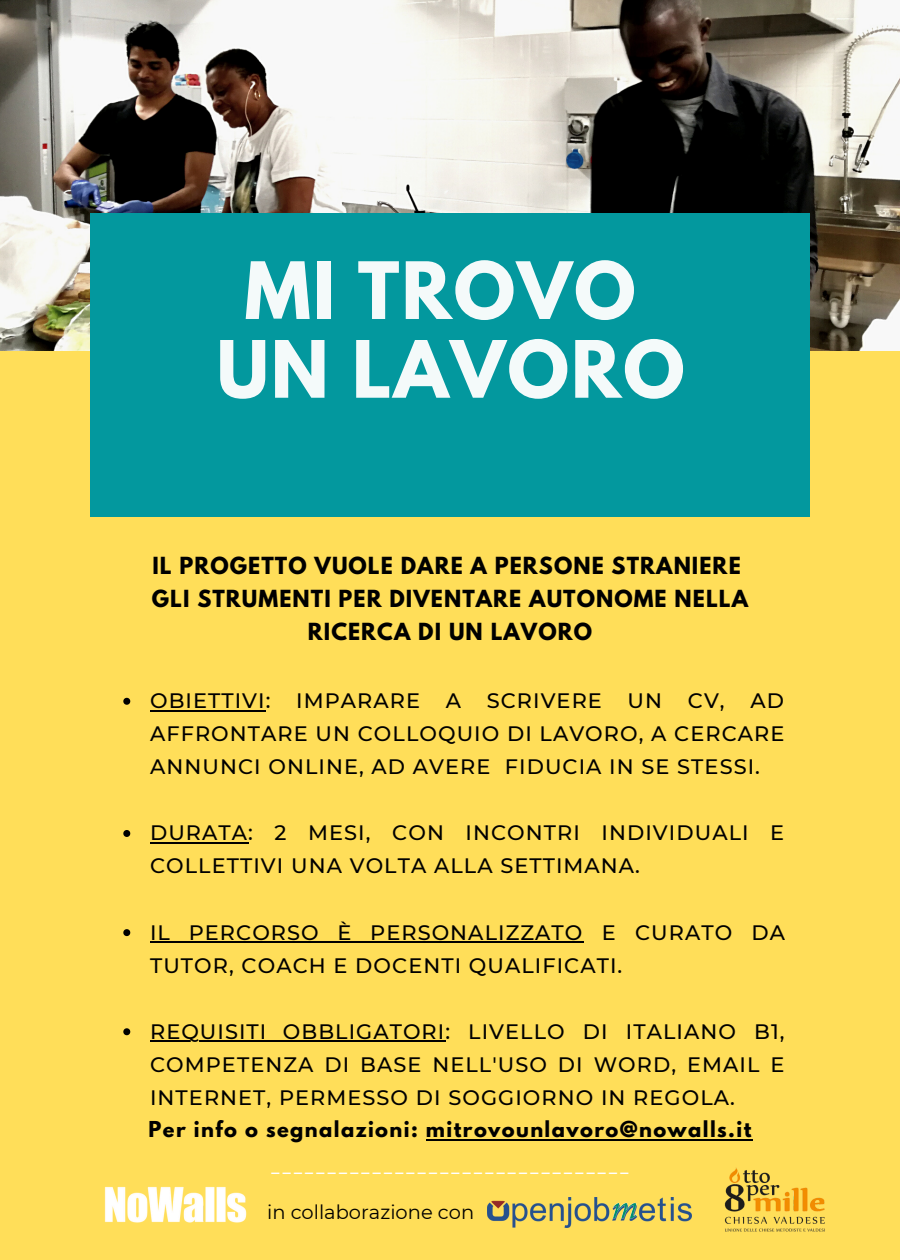
<style>
.page{position:relative;width:900px;height:1260px;background:#ffde59}
.page>*{position:absolute;margin:0;border:0;box-sizing:border-box;transform-origin:0 0}
.t1{font:700 70px/78.8px "League Spartan";letter-spacing:.03em;color:#fff;text-align:center}
.t2{font:300 35px "Open Sans";color:#fff}
.t3{font:500 20.75px/33px "Montserrat";letter-spacing:.05em;color:#000;text-align:justify}
.t4{font:700 20.75px/33px "League Spartan";letter-spacing:.05em;color:#000;text-align:center}
.t5{font:700 19.5px "League Spartan";letter-spacing:.07em;color:#000}
.t6{font:19.5px "Montserrat";color:#000}
</style>
<div class="page">
<img style="left:0;top:0;width:900px;height:351px">
<div style="left:90px;top:213px;width:720px;height:304px;background:#03989e"></div>
<img style="left:487px;top:1198px;width:205px;height:30px">
<img style="left:104px;top:1187px;width:143px;height:36px">
<img style="left:724px;top:1167px;width:101px;height:65px">
<svg style="left:123px;top:698px;width:7px;height:7px"></svg>
<hr style="left:150px;top:710px;width:116px;height:2px;background:#000">
<svg style="left:123px;top:830px;width:7px;height:7px"></svg>
<hr style="left:150px;top:842px;width:98px;height:2px;background:#000">
<svg style="left:123px;top:929px;width:7px;height:7px"></svg>
<hr style="left:150px;top:941px;width:433px;height:2px;background:#000">
<svg style="left:123px;top:1028px;width:7px;height:7px"></svg>
<hr style="left:150px;top:1040px;width:295px;height:2px;background:#000">
<hr style="left:426px;top:1139px;width:327px;height:2px;background:#000">
<h1 class="t1" style="left:217px;top:260px;width:469px">MI TROVO<br>UN LAVORO</h1>
<p class="t4" style="left:152px;top:552px;width:590px">IL PROGETTO VUOLE DARE A PERSONE STRANIERE</p>
<p class="t4" style="left:152px;top:585px;width:598px">GLI STRUMENTI PER DIVENTARE AUTONOME NELLA<br>RICERCA DI UN LAVORO</p>
<p class="t3" style="left:150px;top:684px;width:636px">OBIETTIVI: IMPARARE A SCRIVERE UN CV, AD AFFRONTARE UN COLLOQUIO DI LAVORO, A CERCARE ANNUNCI ONLINE, AD AVERE FIDUCIA IN SE STESSI.</p>
<p class="t3" style="left:150px;top:816px;width:636px">DURATA: 2 MESI, CON INCONTRI INDIVIDUALI E<br>COLLETTIVI UNA VOLTA ALLA SETTIMANA.</p>
<p class="t3" style="left:150px;top:916px;width:637px">IL PERCORSO È PERSONALIZZATO E CURATO DA<br>TUTOR, COACH E DOCENTI QUALIFICATI.</p>
<p class="t3" style="left:150px;top:1015px;width:636px">REQUISITI OBBLIGATORI: LIVELLO DI ITALIANO B1, COMPETENZA DI BASE NELL'USO DI WORD, EMAIL E INTERNET, PERMESSO DI SOGGIORNO IN REGOLA.</p>
<p class="t5" style="left:149px;top:1120px;width:604px">Per info o segnalazioni: mitrovounlavoro@nowalls.it</p>
<p class="t2" style="left:270px;top:1146px;width:362px">--------------------------------</p>
<p class="t6" style="left:267px;top:1201px;width:208px">in collaborazione con</p>
</div>
